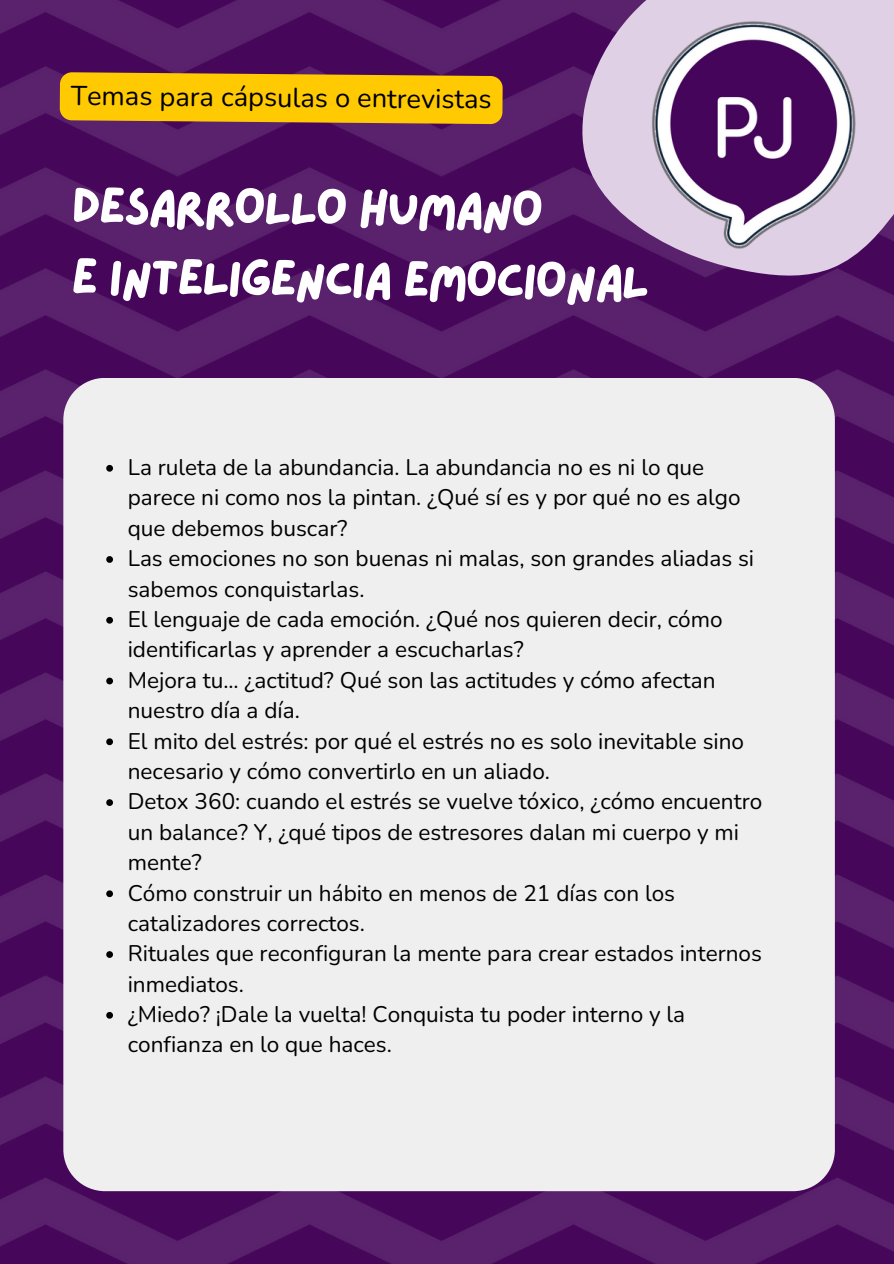
<style>
.page{position:relative;width:894px;height:1264px;background:#fff}
.page>*{position:absolute;margin:0;border:0;box-sizing:border-box;transform-origin:0 0}
.t1{font:51px/70.3px "Lazydog";color:#fff}
.t2{font:27.3px "Nunito";color:#000}
.t3{font:22.5px/30.3px "Nunito";color:#000}
</style>
<div class="page">
<img style="left:0;top:0;width:893px;height:1263px">
<svg style="left:580px;top:0;width:313px;height:278px;fill:#dfd0e6"></svg>
<svg style="left:60px;top:72px;width:442px;height:52px"></svg>
<div style="left:63px;top:378px;width:771px;height:813px;background:#efefef"></div>
<svg style="left:106px;top:465px;width:7px;height:6px"></svg>
<svg style="left:106px;top:556px;width:7px;height:7px"></svg>
<svg style="left:106px;top:617px;width:7px;height:6px"></svg>
<svg style="left:106px;top:677px;width:7px;height:7px"></svg>
<svg style="left:106px;top:738px;width:7px;height:7px"></svg>
<svg style="left:106px;top:799px;width:7px;height:7px"></svg>
<svg style="left:106px;top:890px;width:7px;height:7px"></svg>
<svg style="left:106px;top:951px;width:7px;height:6px"></svg>
<svg style="left:106px;top:1011px;width:7px;height:7px"></svg>
<img style="left:640px;top:16px;width:224px;height:242px">
<p class="t2" style="left:71px;top:75px;width:422px;rotate:1deg">Temas para cápsulas o entrevistas</p>
<p class="t1" style="left:72px;top:171px;width:581px;rotate:1deg">DESARROLLO HUMANO<br>E INTELIGENCIA EMOCIONAL</p>
<p class="t3" style="left:128px;top:452px;width:614px">La ruleta de la abundancia. La abundancia no es ni lo que parece ni como nos la pintan. ¿Qué sí es y por qué no es algo que debemos buscar?</p>
<h2 class="t3" style="left:128px;top:543px;width:627px">Las emociones no son buenas ni malas, son grandes aliadas si sabemos conquistarlas.</h2>
<h1 class="t3" style="left:128px;top:604px;width:596px">El lenguaje de cada emoción. ¿Qué nos quieren decir, cómo identificarlas y aprender a escucharlas?</h1>
<p class="t3" style="left:128px;top:665px;width:589px">Mejora tu... ¿actitud? Qué son las actitudes y cómo afectan nuestro día a día.</p>
<p class="t3" style="left:128px;top:726px;width:617px">El mito del estrés: por qué el estrés no es solo inevitable sino necesario y cómo convertirlo en un aliado.</p>
<p class="t3" style="left:128px;top:786px;width:636px">Detox 360: cuando el estrés se vuelve tóxico, ¿cómo encuentro un balance? Y, ¿qué tipos de estresores dalan mi cuerpo y mi mente?</p>
<p class="t3" style="left:128px;top:878px;width:548px">Cómo construir un hábito en menos de 21 días con los catalizadores correctos.</p>
<p class="t3" style="left:128px;top:938px;width:635px">Rituales que reconfiguran la mente para crear estados internos inmediatos.</p>
<p class="t3" style="left:128px;top:999px;width:558px">¿Miedo? ¡Dale la vuelta! Conquista tu poder interno y la confianza en lo que haces.</p>
</div>
